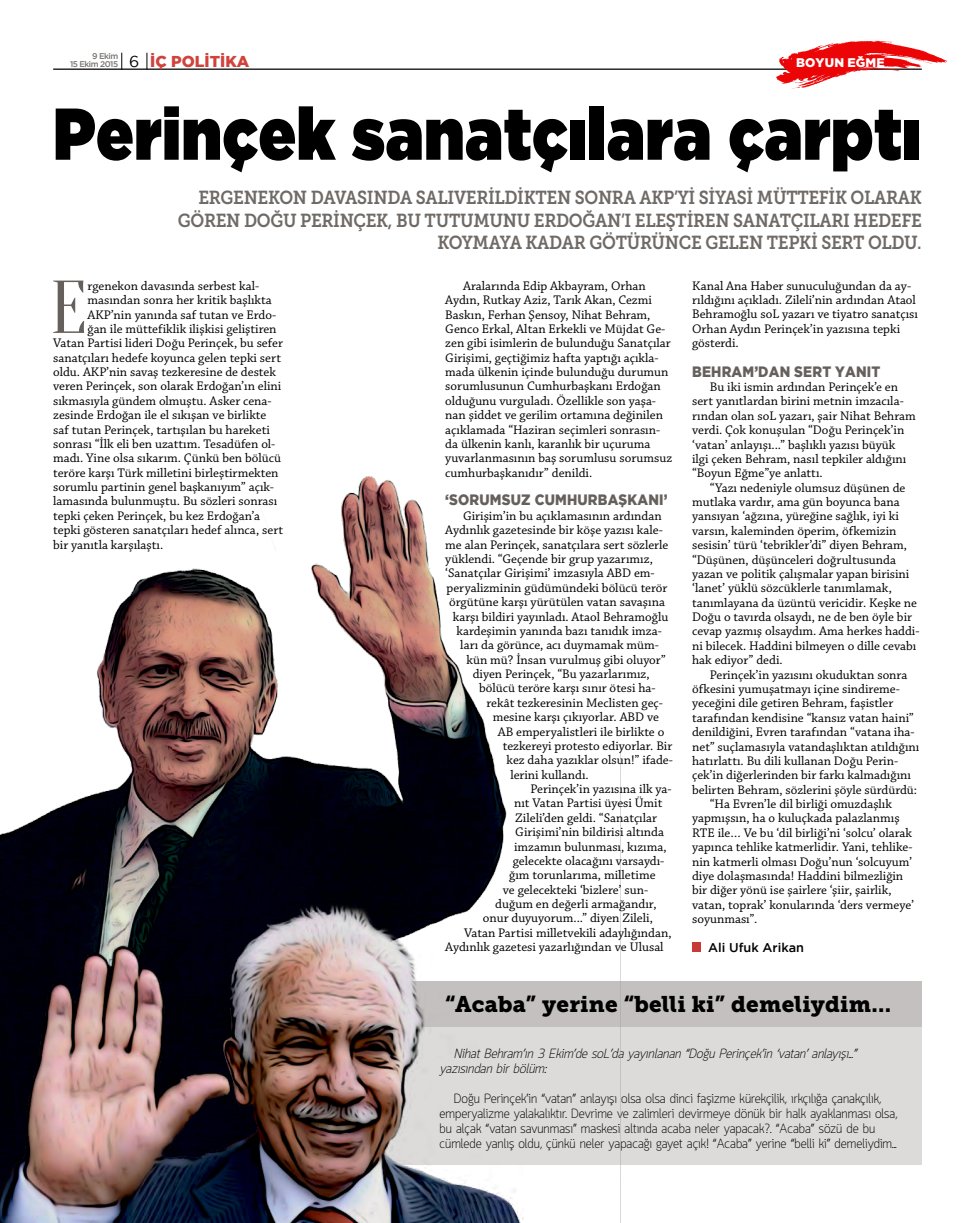
<style>
.page{position:relative;width:975px;height:1223px;background:#fff}
.page>*{position:absolute;margin:0;border:0;box-sizing:border-box;transform-origin:0 0}
.t1{font:74.75px "Oranienbaum";color:#66605c}
.t2{font:900 73.12px "Gotham";letter-spacing:.01em;color:#000;scale:.86 1}
.t3{font:22.5px "Museo Slab 900";letter-spacing:.01em;color:#000}
.t4{font:18.75px "Museo Slab 700";letter-spacing:-.02em;color:#6f6a66;scale:.9 1}
.t5{font:800 15.75px "Gotham";color:#d0433d}
.t6{font:800 15px "Gotham";letter-spacing:.015em;color:#66605c;scale:.9 1}
.t7{font:13.12px/14.4px "Chaparral Pro";color:#000}
.t8{font:300 13.12px/15px "Quark";color:#000}
.t9{font:italic 300 13.12px/15px "Quark";color:#000}
.t10{font:500 12.62px "Gotham";color:#000}
.t11{font:800 12.38px "Gotham";color:#fff}
.t12{font:500 8.25px "Gotham";letter-spacing:-.06em;color:#787370}
.s1{font-weight:400;color:#000}
</style>
<div class="page">
<div style="left:363px;top:981px;width:558px;height:183px;background:#dddada"></div>
<div style="left:395px;top:981px;width:526px;height:45px;background:#c5c0c0"></div>
<img style="left:0;top:477px;width:621px;height:745px">
<hr style="left:53px;top:69px;width:868px;height:1px;background:#000">
<svg style="left:121px;top:53px;width:1px;height:17px"></svg>
<svg style="left:147px;top:53px;width:1px;height:17px"></svg>
<svg style="left:775px;top:41px;width:172px;height:48px"></svg>
<div style="left:692px;top:942px;width:8px;height:9px;background:#c73a36"></div>
<img style="left:0;top:895px;width:523px;height:327px">
<p class="t12" style="left:92px;top:51px;width:28px">9 Ekim</p>
<p class="t5" style="left:129px;top:52px;width:121px"><span class="s1">6</span> İÇ POLİTİKA</p>
<p class="t11" style="left:796px;top:56px;width:80px">BOYUN EĞME</p>
<h2 class="t2" style="left:53px;top:92px;width:1010px">Perinçek sanatçılara çarptı</h2>
<p class="t12" style="left:70px;top:59px;width:50px">15 Ekim 2015</p>
<h3 class="t4" style="left:198px;top:187px;width:803px">ERGENEKON DAVASINDA SALIVERILDIKTEN SONRA AKP’YI SIYASI MÜTTEFIK OLARAK</h3>
<h3 class="t4" style="left:178px;top:210px;width:827px">GÖREN DOĞU PERINÇEK, BU TUTUMUNU ERDOĞAN’I ELEŞTIREN SANATÇILARI HEDEFE</h3>
<h3 class="t4" style="left:437px;top:232px;width:312px">KOYMAYA KADAR GÖTÜRÜNCE GELEN</h3>
<h3 class="t4" style="left:766px;top:232px;width:85px">TEPKİ SERT</h3>
<h3 class="t4" style="left:868px;top:232px;width:15px">OLDU</h3>
<h3 class="t4" style="left:917px;top:232px;width:7px">.</h3>
<p class="t7" style="left:445px;top:279px;width:228px;text-indent:18px">Aralarında Edip Akbayram, Orhan Aydın, Rutkay Aziz, Tarık Akan, Cezmi Baskın, Ferhan Şensoy, Nihat Behram, Genco Erkal, Altan Erkekli ve Müjdat Ge&shy;zen gibi isimlerin de bulunduğu Sanatçılar Girişimi, geçtiğimiz hafta yaptığı açıkla&shy;mada ülkenin içinde bulunduğu durumun sorumlusunun Cumhurbaşkanı Erdoğan olduğunu vurguladı. Özellikle son yaşa&shy;nan şiddet ve gerilim ortamına değinilen açıklamada “Haziran seçimleri sonrasın&shy;da ülkenin kanlı, karanlık bir uçuruma yuvarlanmasının baş sorumlusu sorumsuz cumhurbaşkanıdır” denildi.</p>
<p class="t6" style="left:445px;top:491px;width:248px">‘SORUMSUZ CUMHURBAŞKANI’</p>
<p class="t7" style="left:463px;top:509px;width:200px">Girişim’in bu açıklamasının ardından</p>
<p class="t7" style="left:445px;top:523px;width:219px">Aydınlık gazetesinde bir köşe yazısı kale-</p>
<p class="t7" style="left:445px;top:538px;width:224px">me alan Perinçek, sanatçılara sert sözlerle</p>
<p class="t7" style="left:445px;top:552px;width:209px">yüklendi. “Geçende bir grup yazarımız,</p>
<p class="t7" style="left:445px;top:566px;width:211px">‘Sanatçılar Girişimi’ imzasıyla ABD em-</p>
<p class="t7" style="left:446px;top:581px;width:222px">peryalizminin güdümündeki bölücü terör</p>
<p class="t7" style="left:449px;top:595px;width:217px">örgütüne karşı yürütülen vatan savaşına</p>
<p class="t7" style="left:453px;top:609px;width:217px">karşı bildiri yayınladı. Ataol Behramoğlu</p>
<p class="t7" style="left:456px;top:624px;width:207px">kardeşimin yanında bazı tanıdık imza-</p>
<p class="t7" style="left:460px;top:638px;width:200px">ları da görünce, acı duymamak müm-</p>
<p class="t7" style="left:466px;top:653px;width:201px">kün mü? İnsan vurulmuş gibi oluyor”</p>
<p class="t7" style="left:473px;top:667px;width:178px">diyen Perinçek, “Bu yazarlarımız,</p>
<p class="t7" style="left:479px;top:681px;width:178px">bölücü teröre karşı sınır ötesi ha-</p>
<p class="t7" style="left:486px;top:696px;width:178px">rekât tezkeresinin Meclisten geç-</p>
<p class="t7" style="left:493px;top:710px;width:168px">mesine karşı çıkıyorlar. ABD ve</p>
<p class="t7" style="left:498px;top:724px;width:168px">AB emperyalistleri ile birlikte o</p>
<p class="t7" style="left:503px;top:739px;width:171px">tezkereyi protesto ediyorlar. Bir</p>
<p class="t7" style="left:506px;top:753px;width:168px">kez daha yazıklar olsun!” ifade-</p>
<p class="t7" style="left:510px;top:768px;width:80px">lerini kullandı.</p>
<p class="t7" style="left:530px;top:782px;width:142px">Perinçek’in yazısına ilk ya-</p>
<p class="t7" style="left:514px;top:796px;width:150px">nıt Vatan Partisi üyesi Ümit</p>
<p class="t7" style="left:515px;top:811px;width:143px">Zileli’den geldi. “Sanatçılar</p>
<p class="t7" style="left:515px;top:825px;width:150px">Girişimi’nin bildirisi altında</p>
<p class="t7" style="left:514px;top:839px;width:154px">imzamın bulunması, kızıma,</p>
<p class="t7" style="left:513px;top:854px;width:153px">gelecekte olacağını varsaydı-</p>
<p class="t7" style="left:509px;top:868px;width:148px">ğım torunlarıma, milletime</p>
<p class="t7" style="left:503px;top:882px;width:147px">ve gelecekteki ‘bizlere’ sun-</p>
<p class="t7" style="left:495px;top:897px;width:163px">duğum en değerli armağandır,</p>
<p class="t7" style="left:483px;top:911px;width:171px">onur duyuyorum...” diyen Zileli,</p>
<p class="t7" style="left:464px;top:926px;width:209px">Vatan Partisi milletvekili adaylığından,</p>
<p class="t7" style="left:445px;top:940px;width:220px">Aydınlık gazetesi yazarlığından ve Ulusal</p>
<p class="t7" style="left:692px;top:279px;width:227px">Kanal Ana Haber sunuculuğundan da ay&shy;rıldığını açıkladı. Zileli’nin ardından Ataol Behramoğlu soL yazarı ve tiyatro sanatçısı Orhan Aydın Perinçek’in yazısına tepki gösterdi.</p>
<p class="t6" style="left:692px;top:363px;width:211px">BEHRAM’DAN SERT YANIT</p>
<p class="t7" style="left:692px;top:380px;width:225px;text-indent:18px">Bu iki ismin ardından Perinçek’e en sert yanıtlardan birini metnin imzacıla&shy;rından olan soL yazarı, şair Nihat Behram verdi. Çok konuşulan “Doğu Perinçek’in ‘vatan’ anlayışı...” başlıklı yazısı büyük<br>ilgi çeken Behram, nasıl tepkiler aldığını “Boyun Eğme”ye anlattı.</p>
<p class="t7" style="left:692px;top:481px;width:229px;text-indent:18px">“Yazı nedeniyle olumsuz düşünen de mutlaka vardır, ama gün boyunca bana yansıyan ‘ağzına, yüreğine sağlık, iyi ki varsın, kaleminden öperim, öfkemizin sesisin’ türü ‘tebrikler’di” diyen Behram, “Düşünen, düşünceleri doğrultusunda yazan ve politik çalışmalar yapan birisini ‘lanet’ yüklü sözcüklerle tanımlamak, tanımlayana da üzüntü vericidir. Keşke ne Doğu o tavırda olsaydı, ne de ben öyle bir cevap yazmış olsaydım. Ama herkes haddi&shy;ni bilecek. Haddini bilmeyen o dille cevabı hak ediyor” dedi.</p>
<p class="t7" style="left:709px;top:668px;width:199px">Perinçek’in yazısını okuduktan sonra</p>
<p class="t7" style="left:692px;top:682px;width:209px">öfkesini yumuşatmayı içine sindireme-</p>
<p class="t7" style="left:692px;top:696px;width:203px">yeceğini dile getiren Behram, faşistler</p>
<p class="t7" style="left:692px;top:711px;width:223px">tarafından kendisine “kansız vatan haini”</p>
<p class="t7" style="left:692px;top:725px;width:224px">denildiğini, Evren tarafından “vatana iha-</p>
<p class="t7" style="left:692px;top:739px;width:229px">net” suçlamasıyla vatandaşlıktan atıldığını</p>
<p class="t7" style="left:692px;top:754px;width:208px">hatırlattı. Bu dili kullanan Doğu Perin-</p>
<p class="t7" style="left:692px;top:768px;width:220px">çek’in diğerlerinden bir farkı kalmadığını</p>
<p class="t7" style="left:692px;top:782px;width:226px">belirten Behram, sözlerini şöyle sürdürdü:</p>
<p class="t7" style="left:709px;top:797px;width:184px">“Ha Evren’le dil birliği omuzdaşlık</p>
<p class="t7" style="left:692px;top:811px;width:209px">yapmışsın, ha o kuluçkada palazlanmış</p>
<p class="t7" style="left:692px;top:826px;width:221px">RTE ile… Ve bu ‘dil birliği’ni ‘solcu’ olarak</p>
<p class="t7" style="left:692px;top:840px;width:222px">yapınca tehlike katmerlidir. Yani, tehlike-</p>
<p class="t7" style="left:692px;top:854px;width:221px">nin katmerli olması Doğu’nun ‘solcuyum’</p>
<p class="t7" style="left:692px;top:869px;width:213px">diye dolaşmasında! Haddini bilmezliğin</p>
<p class="t7" style="left:692px;top:883px;width:201px">bir diğer yönü ise şairlere ‘şiir, şairlik,</p>
<p class="t7" style="left:692px;top:897px;width:224px">vatan, toprak’ konularında ‘ders vermeye’</p>
<p class="t7" style="left:692px;top:912px;width:67px">soyunması”.</p>
<p class="t10" style="left:708px;top:940px;width:97px">Ali Ufuk Arikan</p>
<h1 class="t1" style="left:50px;top:266px;width:39px">E</h1>
<p class="t7" style="left:88px;top:279px;width:173px">rgenekon davasında serbest kal-</p>
<p class="t7" style="left:88px;top:293px;width:186px">masından sonra her kritik başlıkta</p>
<p class="t7" style="left:88px;top:308px;width:190px">AKP’nin yanında saf tutan ve Erdo-</p>
<p class="t7" style="left:88px;top:322px;width:190px">ğan ile müttefiklik ilişkisi geliştiren</p>
<p class="t7" style="left:53px;top:336px;width:231px">Vatan Partisi lideri Doğu Perinçek, bu sefer</p>
<p class="t7" style="left:53px;top:351px;width:229px">sanatçıları hedefe koyunca gelen tepki sert</p>
<p class="t7" style="left:53px;top:365px;width:224px">oldu. AKP’nin savaş tezkeresine de destek</p>
<p class="t7" style="left:53px;top:379px;width:230px">veren Perinçek, son olarak Erdoğan’ın elini</p>
<p class="t7" style="left:53px;top:394px;width:220px">sıkmasıyla gündem olmuştu. Asker cena-</p>
<p class="t7" style="left:53px;top:408px;width:215px">zesinde Erdoğan ile el sıkışan ve birlikte</p>
<p class="t7" style="left:53px;top:423px;width:218px">saf tutan Perinçek, tartışılan bu hareketi</p>
<p class="t7" style="left:53px;top:437px;width:224px">sonrası “İlk eli ben uzattım. Tesadüfen ol-</p>
<p class="t7" style="left:53px;top:451px;width:229px">madı. Yine olsa sıkarım. Çünkü ben bölücü</p>
<p class="t7" style="left:53px;top:466px;width:227px">teröre karşı Türk milletini birleştirmekten</p>
<p class="t7" style="left:53px;top:480px;width:222px">sorumlu partinin genel başkanıyım” açık-</p>
<p class="t7" style="left:53px;top:494px;width:225px">lamasında bulunmuştu. Bu sözleri sonrası</p>
<p class="t7" style="left:53px;top:509px;width:208px">tepki çeken Perinçek, bu kez Erdoğan’a</p>
<p class="t7" style="left:53px;top:523px;width:231px">tepki gösteren sanatçıları hedef alınca, sert</p>
<p class="t7" style="left:53px;top:538px;width:112px">bir yanıtla karşılaştı.</p>
<h3 class="t3" style="left:445px;top:991px;width:447px">“Acaba” yerine “belli ki” demeliydim...</h3>
<p class="t9" style="left:439px;top:1046px;width:422px;text-indent:14px">NihatBehram’ın3 Ekim’desoL’dayayınlanan“DoğuPerinçek’in‘vatan’anlayışı...” yazısındanbirbölüm:</p>
<p class="t8" style="left:439px;top:1091px;width:459px;text-indent:14px">Doğu Perinçek’in “vatan” anlayışı olsa olsa dinci faşizme kürekçilik, ırkçılığa çanakçılık, emperyalizme yalakalıktır. Devrime ve zalimleri devirmeye dönük bir halk ayaklanması olsa, bu alçak “vatan savunması” maskesi altında acaba neler yapacak?. “Acaba” sözü de bu cümlede yanlış oldu, çünkü neler yapacağı gayet açık! “Acaba” yerine “belli ki” demeliydim...</p>
</div>
